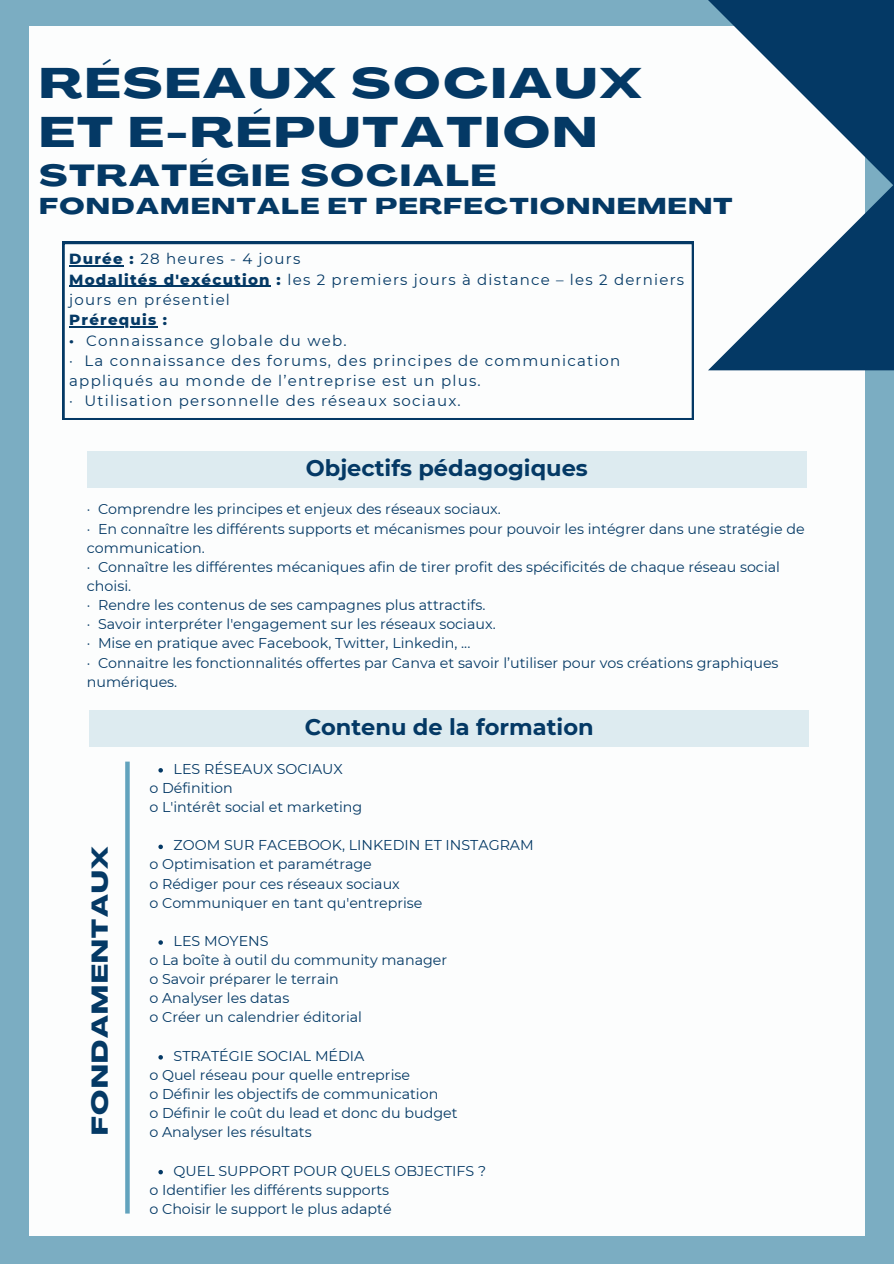
<style>
.page{position:relative;width:894px;height:1264px;background:#fff}
.page>*{position:absolute;margin:0;border:0;box-sizing:border-box;transform-origin:0 0}
.t1{font:800 42px/48.3px "Agrandir Grand";letter-spacing:.07em;color:#043965}
.t2{font:800 30px "Agrandir Grand";letter-spacing:.07em;color:#043965}
.t3{font:800 22.5px "Agrandir Grand";letter-spacing:.07em;color:#043965}
.t4{font:700 22.5px "Montserrat";color:#043965}
.t5{font:15px/20.2px "Montserrat";letter-spacing:.08em;color:#043965}
.t6{font:800 15px "Montserrat";letter-spacing:.08em;color:#043965}
.t7{font:14.25px/19.2px "Montserrat";color:#043965}
.s1{font-weight:800}
</style>
<div class="page">
<div style="left:0;top:0;width:893px;height:1263px;background:#7badc2"></div>
<div style="left:29px;top:26px;width:835px;height:1210px;background:#fcfdfd"></div>
<svg style="left:708px;top:0;width:185px;height:370px"></svg>
<svg style="left:62px;top:242px;width:631px;height:178px"></svg>
<hr style="left:69px;top:265px;width:55px;height:2px;background:#043965">
<hr style="left:69px;top:286px;width:202px;height:1px;background:#043965">
<hr style="left:69px;top:326px;width:88px;height:1px;background:#043965">
<div style="left:87px;top:451px;width:719px;height:36px;background:#ddebf0"></div>
<div style="left:89px;top:710px;width:719px;height:37px;background:#ddebf0"></div>
<svg style="left:158px;top:768px;width:5px;height:4px"></svg>
<svg style="left:158px;top:844px;width:5px;height:5px"></svg>
<svg style="left:158px;top:940px;width:5px;height:4px"></svg>
<svg style="left:158px;top:1055px;width:5px;height:4px"></svg>
<svg style="left:158px;top:1169px;width:5px;height:5px"></svg>
<div style="left:125px;top:761px;width:5px;height:452px;background:#62a3bd"></div>
<p class="t1" style="left:39px;top:64px;width:603px">RÉSEAUX SOCIAUX<br>ET E-RÉPUTATION</p>
<p class="t2" style="left:39px;top:163px;width:458px">STRATÉGIE SOCIALE</p>
<p class="t3" style="left:39px;top:197px;width:694px">FONDAMENTALE ET PERFECTIONNEMENT</p>
<h1 class="t5" style="left:69px;top:249px;width:232px"><span class="s1">Durée :</span> 28 heures - 4 jours</h1>
<p class="t5" style="left:69px;top:269px;width:616px"><span class="s1">Modalités d'exécution :</span> les 2 premiers jours à distance – les 2 derniers jours en présentiel</p>
<p class="t6" style="left:69px;top:311px;width:99px">Prérequis :</p>
<p class="t6" style="left:69px;top:331px;width:6px">·</p>
<p class="t5" style="left:86px;top:330px;width:262px">Connaissance globale du web.</p>
<p class="t5" style="left:69px;top:350px;width:5px">·</p>
<p class="t5" style="left:69px;top:350px;width:552px;text-indent:15px">La connaissance des forums, des principes de communication appliqués au monde de l’entreprise est un plus.<br>·</p>
<p class="t5" style="left:84px;top:391px;width:377px">Utilisation personnelle des réseaux sociaux.</p>
<h2 class="t4" style="left:306px;top:454px;width:283px">Objectifs pédagogiques</h2>
<h2 class="t7" style="left:87px;top:499px;width:5px">·</h2>
<p class="t7" style="left:98px;top:499px;width:404px">Comprendre les principes et enjeux des réseaux sociaux.</p>
<p class="t7" style="left:87px;top:519px;width:5px">·</p>
<p class="t7" style="left:87px;top:519px;width:719px;text-indent:11px">En connaître les différents supports et mécanismes pour pouvoir les intégrer dans une stratégie de communication.<br>·</p>
<p class="t7" style="left:87px;top:557px;width:694px;text-indent:11px">Connaître les différentes mécaniques afin de tirer profit des spécificités de chaque réseau social choisi.<br>·</p>
<p class="t7" style="left:98px;top:595px;width:389px">Rendre les contenus de ses campagnes plus attractifs.</p>
<p class="t7" style="left:87px;top:614px;width:5px">·</p>
<p class="t7" style="left:98px;top:614px;width:399px">Savoir interpréter l'engagement sur les réseaux sociaux.</p>
<p class="t7" style="left:87px;top:633px;width:5px">·</p>
<p class="t7" style="left:98px;top:633px;width:374px">Mise en pratique avec Facebook, Twitter, Linkedin, ...</p>
<p class="t7" style="left:87px;top:652px;width:5px">·</p>
<p class="t7" style="left:87px;top:652px;width:693px;text-indent:11px">Connaitre les fonctionnalités offertes par Canva et savoir l’utiliser pour vos créations graphiques numériques.</p>
<p class="t3" style="left:91px;top:1134px;width:290px;rotate:-90deg">FONDAMENTAUX</p>
<p class="t4" style="left:304px;top:713px;width:290px">Contenu de la formation</p>
<h1 class="t7" style="left:174px;top:759px;width:171px">LES RÉSEAUX SOCIAUX</h1>
<p class="t7" style="left:149px;top:778px;width:85px">o Définition</p>
<p class="t7" style="left:149px;top:797px;width:214px">o L'intérêt social et marketing</p>
<p class="t7" style="left:174px;top:835px;width:361px">ZOOM SUR FACEBOOK, LINKEDIN ET INSTAGRAM</p>
<p class="t7" style="left:149px;top:854px;width:224px">o Optimisation et paramétrage</p>
<p class="t7" style="left:149px;top:873px;width:252px">o Rédiger pour ces réseaux sociaux</p>
<p class="t7" style="left:149px;top:892px;width:274px">o Communiquer en tant qu'entreprise</p>
<p class="t7" style="left:174px;top:931px;width:96px">LES MOYENS</p>
<p class="t7" style="left:149px;top:950px;width:299px">o La boîte à outil du community manager</p>
<p class="t7" style="left:149px;top:969px;width:191px">o Savoir préparer le terrain</p>
<p class="t7" style="left:149px;top:988px;width:141px">o Analyser les datas</p>
<p class="t7" style="left:149px;top:1007px;width:214px">o Créer un calendrier éditorial</p>
<p class="t7" style="left:174px;top:1045px;width:192px">STRATÉGIE SOCIAL MÉDIA</p>
<p class="t7" style="left:149px;top:1065px;width:262px">o Quel réseau pour quelle entreprise</p>
<p class="t7" style="left:149px;top:1084px;width:290px">o Définir les objectifs de communication</p>
<p class="t7" style="left:149px;top:1103px;width:310px">o Définir le coût du lead et donc du budget</p>
<p class="t7" style="left:149px;top:1122px;width:164px">o Analyser les résultats</p>
<p class="t7" style="left:174px;top:1160px;width:314px">QUEL SUPPORT POUR QUELS OBJECTIFS ?</p>
<p class="t7" style="left:149px;top:1179px;width:241px">o Identifier les différents supports</p>
<p class="t7" style="left:149px;top:1198px;width:244px">o Choisir le support le plus adapté</p>
</div>
